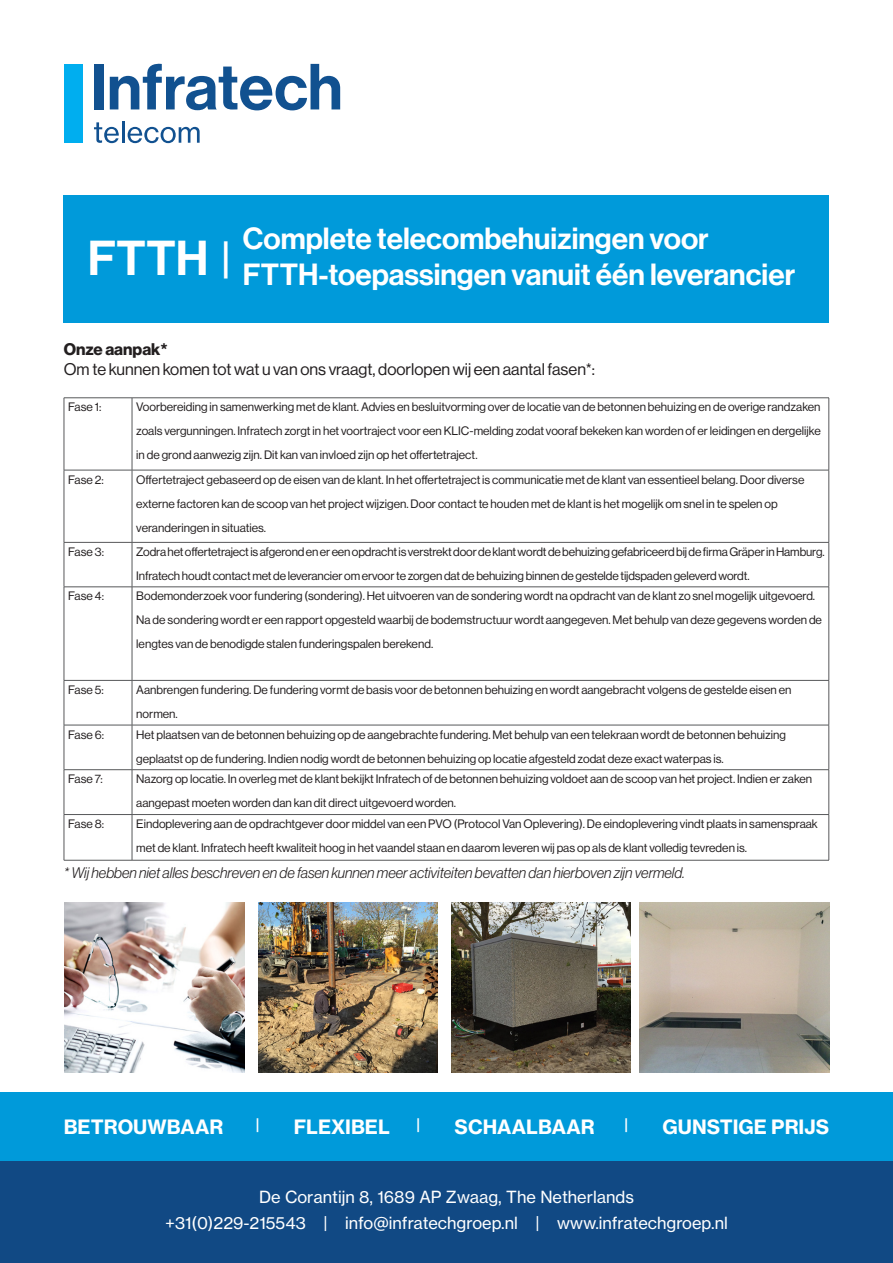
<style>
.page{position:relative;width:893px;height:1263px;background:#fff}
.page>*{position:absolute;margin:0;border:0;box-sizing:border-box;transform-origin:0 0}
.t1{font:48px "N Haas Grotesk DS Pro 65 Md";color:#fff}
.t2{font:42px "N Haas Grotesk DS Pro 65 Md";color:#fff}
.t3{font:30px/36px "N Haas Grotesk DS Pro 65 Md";color:#fff}
.t4{font:19.5px "N Haas Grotesk TX Pro 75 Bd";color:#fff}
.t5{font:16.5px "N Haas Grotesk TX Pro 55 Rg";color:#fff}
.t6{font:16.5px "N Haas Grotesk DS Pro 55 Rg";color:#231f20}
.t7{font:16.5px "N Haas Grotesk DS Pro 75 Bd";color:#231f20}
.t8{font:15px "N Haas Grotesk DS Pro 46 Lt It";color:#231f20}
.t9{font:15px "N Haas Grotesk TX Pro 75 Bd";color:#fff}
.t10{font:12px/24px "N Haas Grotesk DS Pro 55 Rg";color:#231f20}
</style>
<div class="page">
<div style="left:0;top:1161px;width:893px;height:102px;background:#114984"></div>
<div style="left:0;top:1093px;width:893px;height:68px;background:#009ada"></div>
<svg style="left:94px;top:122px;width:25px;height:21px"></svg>
<hr style="left:122px;top:121px;width:3px;height:22px;background:#115190">
<svg style="left:128px;top:127px;width:72px;height:16px"></svg>
<div style="left:94px;top:64px;width:9px;height:45px;background:#115190"></div>
<svg style="left:110px;top:64px;width:230px;height:46px"></svg>
<div style="left:64px;top:64px;width:19px;height:79px;background:#00aeef"></div>
<svg style="left:133px;top:398px;width:696px;height:416px"></svg>
<hr style="left:132px;top:815px;width:1px;height:45px;background:#57585a">
<hr style="left:64px;top:397px;width:68px;height:1px;background:#57585a">
<hr style="left:64px;top:398px;width:1px;height:72px;background:#57585a">
<hr style="left:64px;top:470px;width:68px;height:1px;background:#57585a">
<hr style="left:64px;top:470px;width:1px;height:72px;background:#57585a">
<hr style="left:64px;top:542px;width:68px;height:1px;background:#57585a">
<hr style="left:64px;top:543px;width:1px;height:44px;background:#57585a">
<hr style="left:64px;top:587px;width:68px;height:1px;background:#57585a">
<hr style="left:64px;top:587px;width:1px;height:93px;background:#57585a">
<hr style="left:64px;top:680px;width:68px;height:1px;background:#57585a">
<hr style="left:64px;top:681px;width:1px;height:44px;background:#57585a">
<hr style="left:64px;top:725px;width:68px;height:1px;background:#57585a">
<hr style="left:64px;top:725px;width:1px;height:44px;background:#57585a">
<hr style="left:64px;top:769px;width:68px;height:1px;background:#57585a">
<hr style="left:64px;top:770px;width:1px;height:44px;background:#57585a">
<hr style="left:64px;top:814px;width:68px;height:1px;background:#57585a">
<hr style="left:64px;top:815px;width:1px;height:45px;background:#57585a">
<hr style="left:829px;top:815px;width:1px;height:45px;background:#57585a">
<hr style="left:64px;top:860px;width:68px;height:1px;background:#57585a">
<hr style="left:132px;top:860px;width:697px;height:1px;background:#57585a">
<hr style="left:132px;top:397px;width:697px;height:1px;background:#57585a">
<hr style="left:132px;top:398px;width:1px;height:72px;background:#57585a">
<hr style="left:829px;top:398px;width:1px;height:72px;background:#57585a">
<hr style="left:132px;top:470px;width:697px;height:1px;background:#57585a">
<hr style="left:132px;top:470px;width:1px;height:72px;background:#57585a">
<hr style="left:829px;top:470px;width:1px;height:72px;background:#57585a">
<hr style="left:132px;top:542px;width:697px;height:1px;background:#57585a">
<hr style="left:132px;top:543px;width:1px;height:44px;background:#57585a">
<hr style="left:829px;top:543px;width:1px;height:44px;background:#57585a">
<hr style="left:132px;top:587px;width:697px;height:1px;background:#57585a">
<hr style="left:132px;top:587px;width:1px;height:93px;background:#57585a">
<hr style="left:829px;top:587px;width:1px;height:93px;background:#57585a">
<hr style="left:132px;top:680px;width:697px;height:1px;background:#57585a">
<hr style="left:132px;top:681px;width:1px;height:44px;background:#57585a">
<hr style="left:829px;top:681px;width:1px;height:44px;background:#57585a">
<hr style="left:132px;top:725px;width:697px;height:1px;background:#57585a">
<hr style="left:132px;top:725px;width:1px;height:44px;background:#57585a">
<hr style="left:829px;top:725px;width:1px;height:44px;background:#57585a">
<hr style="left:132px;top:769px;width:697px;height:1px;background:#57585a">
<hr style="left:132px;top:770px;width:1px;height:44px;background:#57585a">
<hr style="left:829px;top:770px;width:1px;height:44px;background:#57585a">
<hr style="left:132px;top:814px;width:697px;height:1px;background:#57585a">
<img style="left:64px;top:903px;width:181px;height:170px">
<img style="left:259px;top:903px;width:179px;height:170px">
<img style="left:451px;top:903px;width:179px;height:170px">
<img style="left:639px;top:903px;width:190px;height:170px">
<div style="left:64px;top:196px;width:765px;height:127px;background:#009ada"></div>
<p class="t1" style="left:88px;top:230px;width:122px">FTTH</p>
<p class="t2" style="left:222px;top:234px;width:10px">|</p>
<p class="t3" style="left:243px;top:220px;width:554px">Complete telecombehuizingen voor<br>FTTH-toepassingen vanuit één leverancier</p>
<p class="t7" style="left:64px;top:340px;width:106px">Onze aanpak*</p>
<p class="t6" style="left:64px;top:360px;width:533px">Om te kunnen komen tot wat u van ons vraagt, doorlopen wij een aantal fasen*:</p>
<p class="t10" style="left:68px;top:395px;width:35px">Fase 1:</p>
<p class="t10" style="left:136px;top:395px;width:686px;text-align:justify">Voorbereiding in samenwerking met de klant. Advies en besluitvorming over de locatie van de betonnen behuizing en de overige randzaken zoals vergunningen. Infratech zorgt in het voortraject voor een KLIC-melding zodat vooraf bekeken kan worden of er leidingen en dergelijke in de grond aanwezig zijn. Dit kan van invloed zijn op het offertetraject.</p>
<p class="t10" style="left:68px;top:467px;width:37px">Fase 2:</p>
<p class="t10" style="left:136px;top:467px;width:670px">Offertetraject gebaseerd op de eisen van de klant. In het offertetraject is communicatie met de klant van essentieel belang. Door diverse externe factoren kan de scoop van het project wijzigen. Door contact te houden met de klant is het mogelijk om snel in te spelen op veranderingen in situaties.</p>
<p class="t10" style="left:68px;top:540px;width:37px">Fase 3:</p>
<p class="t10" style="left:136px;top:540px;width:690px">Zodra het offertetraject is afgerond en er een opdracht is verstrekt door de klant wordt de behuizing gefabriceerd bij de firma Gräper in Hamburg.<br>Infratech houdt contact met de leverancier om ervoor te zorgen dat de behuizing binnen de gestelde tijdspaden geleverd wordt.</p>
<p class="t10" style="left:68px;top:584px;width:37px">Fase 4:</p>
<p class="t10" style="left:136px;top:584px;width:687px">Bodemonderzoek voor fundering (sondering). Het uitvoeren van de sondering wordt na opdracht van de klant zo snel mogelijk uitgevoerd.<br>Na de sondering wordt er een rapport opgesteld waarbij de bodemstructuur wordt aangegeven. Met behulp van deze gegevens worden de lengtes van de benodigde stalen funderingspalen berekend.</p>
<p class="t10" style="left:68px;top:678px;width:37px">Fase 5:</p>
<p class="t10" style="left:136px;top:678px;width:657px">Aanbrengen fundering. De fundering vormt de basis voor de betonnen behuizing en wordt aangebracht volgens de gestelde eisen en normen.</p>
<p class="t10" style="left:68px;top:722px;width:37px">Fase 6:</p>
<p class="t10" style="left:136px;top:722px;width:651px">Het plaatsen van de betonnen behuizing op de aangebrachte fundering. Met behulp van een telekraan wordt de betonnen behuizing geplaatst op de fundering. Indien nodig wordt de betonnen behuizing op locatie afgesteld zodat deze exact waterpas is.</p>
<p class="t10" style="left:68px;top:767px;width:36px">Fase 7:</p>
<p class="t10" style="left:136px;top:767px;width:677px">Nazorg op locatie. In overleg met de klant bekijkt Infratech of de betonnen behuizing voldoet aan de scoop van het project. Indien er zaken aangepast moeten worden dan kan dit direct uitgevoerd worden.</p>
<p class="t10" style="left:68px;top:812px;width:37px">Fase 8:</p>
<p class="t10" style="left:136px;top:812px;width:683px">Eindoplevering aan de opdrachtgever door middel van een PVO (Protocol Van Oplevering). De eindoplevering vindt plaats in samenspraak met de klant. Infratech heeft kwaliteit hoog in het vaandel staan en daarom leveren wij pas op als de klant volledig tevreden is.</p>
<p class="t8" style="left:64px;top:864px;width:622px">* Wij hebben niet alles beschreven en de fasen kunnen meer activiteiten bevatten dan hierboven zijn vermeld.</p>
<p class="t4" style="left:64px;top:1114px;width:161px">BETROUWBAAR</p>
<p class="t9" style="left:256px;top:1115px;width:5px">|</p>
<p class="t4" style="left:294px;top:1114px;width:98px">FLEXIBEL</p>
<p class="t9" style="left:417px;top:1115px;width:5px">|</p>
<p class="t4" style="left:455px;top:1114px;width:141px">SCHAALBAAR</p>
<p class="t9" style="left:625px;top:1115px;width:5px">|</p>
<p class="t4" style="left:663px;top:1114px;width:168px">GUNSTIGE PRIJS</p>
<p class="t5" style="left:259px;top:1187px;width:376px">De Corantijn 8, 1689 AP Zwaag, The Netherlands</p>
<p class="t5" style="left:165px;top:1213px;width:564px">+31(0)229-215543 | info@infratechgroep.nl | www.infratechgroep.nl</p>
</div>
